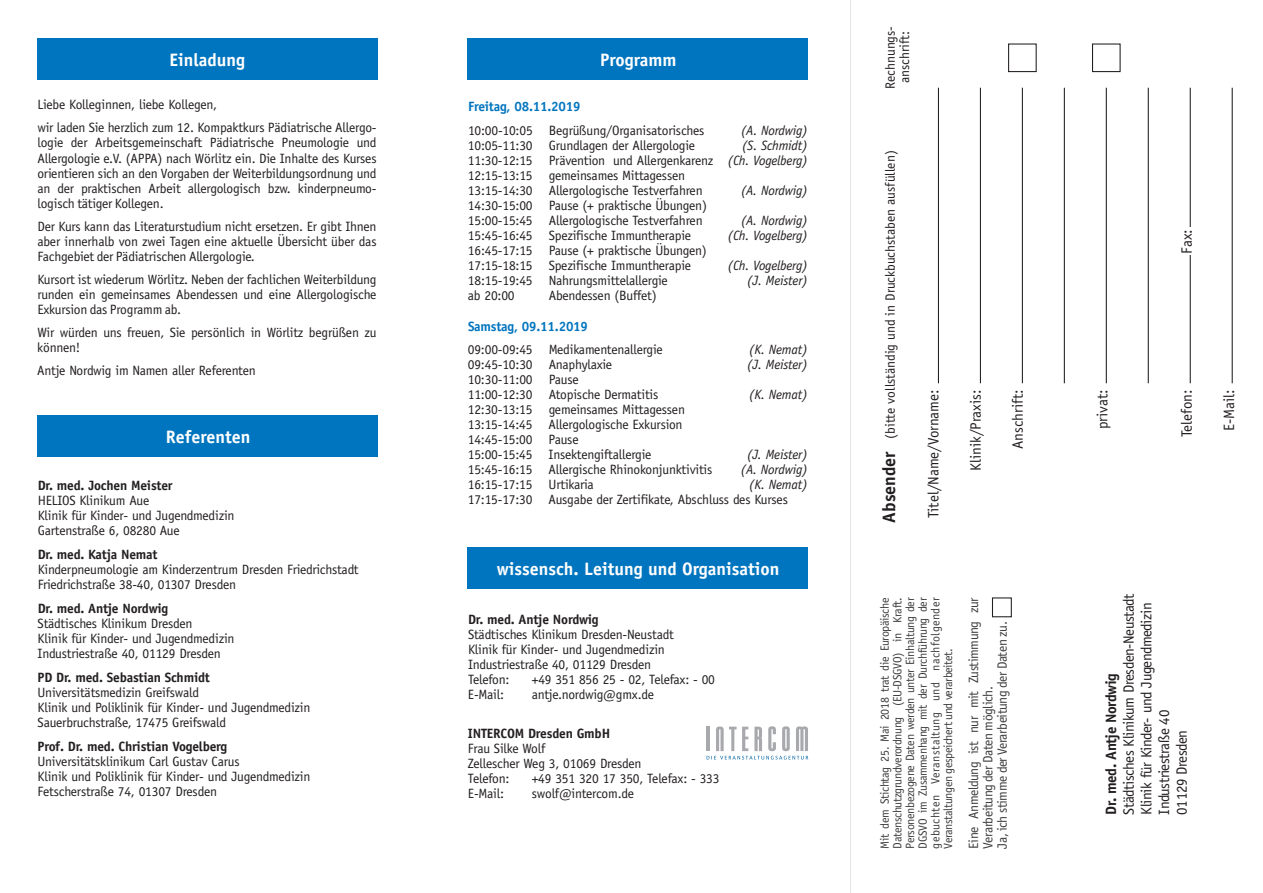
<style>
.page{position:relative;width:1263px;height:893px;background:#fff}
.page>*{position:absolute;margin:0;border:0;box-sizing:border-box;transform-origin:0 0}
.t1{font:700 18px "Officina Sans";color:#fff}
.t2{font:700 18px "Officina Sans";color:#231f20}
.t3{font:15px/17.5px "Officina Sans";letter-spacing:-.03em;color:#231f20}
.t4{font:15px "Officina Sans";color:#231f20}
.t5{font:700 15px "Officina Sans";letter-spacing:-.03em;color:#231f20}
.t6{font:13.5px/15px "Officina Sans";letter-spacing:-.015em;color:#231f20}
.t7{font:700 13.5px "Officina Sans";letter-spacing:-.015em;color:#231f20}
.t8{font:italic 13.5px "Officina Sans";letter-spacing:-.015em;color:#231f20}
.t9{font:13.5px/14.2px "Officina Sans";letter-spacing:-.03em;color:#3e3e3f}
.t10{font:700 13.5px "Officina Sans";letter-spacing:-.015em;color:#0075bf}
.t11{font:12px/12.6px "Officina Sans";letter-spacing:-.03em;color:#3e3e3f;text-align:justify}
.s1{font-style:italic}
</style>
<div class="page">
<div style="left:37px;top:39px;width:340px;height:41px;background:#0075bf"></div>
<div style="left:468px;top:39px;width:340px;height:41px;background:#0075bf"></div>
<div style="left:468px;top:547px;width:340px;height:42px;background:#0075bf"></div>
<svg style="left:706px;top:726px;width:102px;height:34px"></svg>
<hr style="left:707px;top:727px;width:3px;height:24px;background:#a8a9ad">
<div style="left:37px;top:415px;width:341px;height:42px;background:#0075bf"></div>
<svg style="left:850px;top:0;width:383px;height:893px"></svg>
<hr style="left:1106px;top:88px;width:1px;height:295px;background:#231f20">
<hr style="left:1148px;top:88px;width:1px;height:295px;background:#231f20">
<hr style="left:1190px;top:88px;width:1px;height:295px;background:#231f20">
<hr style="left:1232px;top:88px;width:1px;height:295px;background:#231f20">
<hr style="left:1064px;top:88px;width:1px;height:295px;background:#231f20">
<hr style="left:1022px;top:88px;width:1px;height:295px;background:#231f20">
<hr style="left:980px;top:88px;width:1px;height:295px;background:#231f20">
<hr style="left:938px;top:88px;width:1px;height:295px;background:#231f20">
<div style="left:1008px;top:43px;width:29px;height:29px;border:1px solid #231f20"></div>
<div style="left:1092px;top:43px;width:28px;height:29px;border:1px solid #231f20"></div>
<div style="left:992px;top:597px;width:20px;height:20px;border:1px solid #231f20"></div>
<div style="left:1175px;top:227px;width:28px;height:28px;background:#fff"></div>
<h1 class="t1" style="left:169px;top:53px;width:77px">Einladung</h1>
<p class="t6" style="left:37px;top:95px;width:341px;line-height:23px">Liebe Kolleginnen, liebe Kollegen,<br>wir laden Sie herzlich zum 12. Kompaktkurs Pädiatrische Allergo-</p>
<p class="t6" style="left:37px;top:137px;width:341px;text-align:justify">logie der Arbeitsgemeinschaft Pädiatrische Pneumologie und Allergologie e.V. (APPA) nach Wörlitz ein. Die Inhalte des Kurses orientieren sich an den Vorgaben der Weiterbildungsordnung und an der praktischen Arbeit allergologisch bzw. kinderpneumo&shy;logisch tätiger Kollegen.</p>
<p class="t6" style="left:37px;top:220px;width:341px;text-align:justify">Der Kurs kann das Literaturstudium nicht ersetzen. Er gibt Ihnen aber innerhalb von zwei Tagen eine aktuelle Übersicht über das Fachgebiet der Pädiatrischen Allergologie.</p>
<p class="t6" style="left:37px;top:273px;width:341px;text-align:justify">Kursort ist wiederum Wörlitz. Neben der fachlichen Weiterbildung runden ein gemeinsames Abendessen und eine Allergologische Exkursion das Programm ab.</p>
<p class="t6" style="left:37px;top:326px;width:341px">Wir würden uns freuen, Sie persönlich in Wörlitz begrüßen zu können!</p>
<p class="t6" style="left:37px;top:364px;width:220px">Antje Nordwig im Namen aller Referenten</p>
<h1 class="t1" style="left:166px;top:430px;width:86px">Referenten</h1>
<p class="t7" style="left:38px;top:480px;width:136px">Dr. med. Jochen Meister</p>
<p class="t6" style="left:38px;top:494px;width:198px">HELIOS Klinikum Aue<br>Klinik für Kinder- und Jugendmedizin<br>Gartenstraße 6, 08280 Aue</p>
<p class="t7" style="left:38px;top:549px;width:121px">Dr. med. Katja Nemat</p>
<p class="t6" style="left:38px;top:563px;width:323px">Kinderpneumologie am Kinderzentrum Dresden Friedrichstadt<br>Friedrichstraße 38-40, 01307 Dresden</p>
<p class="t7" style="left:38px;top:603px;width:132px">Dr. med. Antje Nordwig</p>
<p class="t6" style="left:38px;top:617px;width:198px">Städtisches Klinikum Dresden<br>Klinik für Kinder- und Jugendmedizin<br>Industriestraße 40, 01129 Dresden</p>
<p class="t7" style="left:38px;top:672px;width:174px">PD Dr. med. Sebastian Schmidt</p>
<p class="t6" style="left:38px;top:686px;width:274px">Universitätsmedizin Greifswald<br>Klinik und Poliklinik für Kinder- und Jugendmedizin<br>Sauerbruchstraße, 17475 Greifswald</p>
<p class="t7" style="left:38px;top:741px;width:191px">Prof. Dr. med. Christian Vogelberg</p>
<p class="t6" style="left:38px;top:755px;width:274px">Universitätsklinikum Carl Gustav Carus<br>Klinik und Poliklinik für Kinder- und Jugendmedizin<br>Fetscherstraße 74, 01307 Dresden</p>
<p class="t10" style="left:468px;top:101px;width:114px">Freitag, 08.11.2019</p>
<h1 class="t1" style="left:600px;top:53px;width:78px">Programm</h1>
<p class="t6" style="left:468px;top:124px;width:238px">10:00-10:05 Begrüßung/Organisatorisches</p>
<p class="t8" style="left:741px;top:125px;width:69px">(A. Nordwig)</p>
<p class="t6" style="left:468px;top:139px;width:229px">10:05-11:30 Grundlagen der Allergologie</p>
<p class="t6" style="left:468px;top:139px;width:341px;text-indent:274px"><span class="s1">(S. Schmidt)<br></span>11:30-12:15 Prävention und Allergenkarenz <span class="s1">(Ch. Vogelberg)<br></span>12:15-13:15 gemeinsames Mittagessen<br>13:15-14:30 Allergologische Testverfahren</p>
<p class="t8" style="left:741px;top:185px;width:69px">(A. Nordwig)</p>
<p class="t6" style="left:468px;top:199px;width:241px">14:30-15:00 Pause (+ praktische Übungen)<br>15:00-15:45 Allergologische Testverfahren</p>
<p class="t8" style="left:741px;top:215px;width:69px">(A. Nordwig)</p>
<p class="t6" style="left:468px;top:229px;width:224px">15:45-16:45 Spezifische Immuntherapie</p>
<p class="t8" style="left:727px;top:230px;width:82px">(Ch. Vogelberg)</p>
<p class="t6" style="left:468px;top:244px;width:241px">16:45-17:15 Pause (+ praktische Übungen)<br>17:15-18:15 Spezifische Immuntherapie</p>
<p class="t8" style="left:727px;top:260px;width:82px">(Ch. Vogelberg)</p>
<p class="t6" style="left:468px;top:274px;width:201px">18:15-19:45 Nahrungsmittelallergie</p>
<p class="t8" style="left:747px;top:275px;width:62px">(J. Meister)</p>
<p class="t6" style="left:468px;top:289px;width:48px">ab 20:00</p>
<p class="t6" style="left:549px;top:289px;width:110px">Abendessen (Buffet)</p>
<p class="t10" style="left:468px;top:321px;width:122px">Samstag, 09.11.2019</p>
<p class="t6" style="left:468px;top:343px;width:196px">09:00-09:45 Medikamentenallergie</p>
<p class="t8" style="left:749px;top:344px;width:60px">(K. Nemat)</p>
<p class="t6" style="left:468px;top:358px;width:146px">09:45-10:30 Anaphylaxie</p>
<p class="t8" style="left:747px;top:359px;width:62px">(J. Meister)</p>
<p class="t6" style="left:468px;top:373px;width:192px">10:30-11:00 Pause<br>11:00-12:30 Atopische Dermatitis</p>
<p class="t8" style="left:749px;top:389px;width:60px">(K. Nemat)</p>
<p class="t6" style="left:468px;top:403px;width:219px">12:30-13:15 gemeinsames Mittagessen 13:15-14:45 Allergologische Exkursion 14:45-15:00 Pause<br>15:00-15:45 Insektengiftallergie</p>
<p class="t8" style="left:747px;top:449px;width:62px">(J. Meister)</p>
<p class="t6" style="left:468px;top:463px;width:246px">15:45-16:15 Allergische Rhinokonjunktivitis</p>
<p class="t8" style="left:740px;top:464px;width:69px">(A. Nordwig)</p>
<p class="t6" style="left:468px;top:478px;width:127px">16:15-17:15 Urtikaria</p>
<p class="t8" style="left:749px;top:479px;width:60px">(K. Nemat)</p>
<p class="t6" style="left:468px;top:493px;width:322px">17:15-17:30 Ausgabe der Zertifikate, Abschluss des Kurses</p>
<h1 class="t1" style="left:497px;top:561px;width:284px">wissensch. Leitung und Organisation</h1>
<p class="t7" style="left:468px;top:613px;width:132px">Dr. med. Antje Nordwig</p>
<p class="t6" style="left:468px;top:628px;width:207px">Städtisches Klinikum Dresden-Neustadt<br>Klinik für Kinder- und Jugendmedizin<br>Industriestraße 40, 01129 Dresden<br>Telefon:</p>
<p class="t6" style="left:532px;top:673px;width:185px">+49 351 856 25 - 02, Telefax: - 00</p>
<p class="t6" style="left:468px;top:688px;width:38px">E-Mail:</p>
<p class="t6" style="left:532px;top:688px;width:124px">antje.nordwig@gmx.de</p>
<p class="t7" style="left:468px;top:728px;width:144px">INTERCOM Dresden GmbH</p>
<p class="t6" style="left:468px;top:742px;width:79px">Frau Silke Wolf</p>
<p class="t6" style="left:468px;top:772px;width:43px">Telefon:</p>
<p class="t6" style="left:532px;top:772px;width:189px">+49 351 320 17 350, Telefax: - 333</p>
<p class="t6" style="left:468px;top:787px;width:38px">E-Mail:</p>
<p class="t6" style="left:532px;top:787px;width:104px">swolf@intercom.de</p>
<p class="t6" style="left:468px;top:757px;width:175px">Zellescher Weg 3, 01069 Dresden</p>
<p class="t6" style="left:884px;top:89px;width:65px;line-height:14.2px;text-align:center;rotate:-90deg">Rechnungs&shy;anschrift:</p>
<p class="t6" style="left:884px;top:439px;width:290px;rotate:-90deg">(bitte vollständig und in Druckbuchstaben ausfüllen)</p>
<h1 class="t2" style="left:882px;top:523px;width:73px;rotate:-90deg">Absender</h1>
<p class="t3" style="left:1179px;top:253px;width:26px;rotate:-90deg">Fax:</p>
<p class="t4" style="left:927px;top:518px;width:130px;rotate:-90deg">Titel/Name/Vorname:</p>
<p class="t4" style="left:969px;top:471px;width:83px;rotate:-90deg">Klinik/Praxis:</p>
<p class="t4" style="left:1012px;top:449px;width:61px;rotate:-90deg">Anschrift:</p>
<p class="t3" style="left:1095px;top:429px;width:41px;rotate:-90deg">privat:</p>
<p class="t3" style="left:1179px;top:437px;width:49px;rotate:-90deg">Telefon:</p>
<p class="t3" style="left:1221px;top:431px;width:43px;rotate:-90deg">E-Mail:</p>
<p class="t11" style="left:879px;top:849px;width:253px;rotate:-90deg">Mit dem Stichtag 25. Mai 2018 trat die Europäische Datenschutzgrundverordnung (EU-DSGVO) in Kraft.<br>Personenbezogene Daten werden unter Einhaltung der DGSVO im Zusammenhang mit der Durchführung der gebuchten Veranstaltung und nachfolgender Veranstaltungen gespeichert und verarbeitet.</p>
<p class="t9" style="left:968px;top:849px;width:253px;rotate:-90deg">Eine Anmeldung ist nur mit Zustimmung zur<br>Verarbeitung der Daten möglich.<br>Ja, ich stimme der Verarbeitung der Daten zu.</p>
<p class="t3" style="left:1121px;top:815px;width:223px;rotate:-90deg">Städtisches Klinikum Dresden-Neustadt<br>Klinik für Kinder- und Jugendmedizin<br>Industriestraße 40<br>01129 Dresden</p>
<p class="t5" style="left:1105px;top:814px;width:143px;rotate:-90deg">Dr. med. Antje Nordwig</p>
</div>
